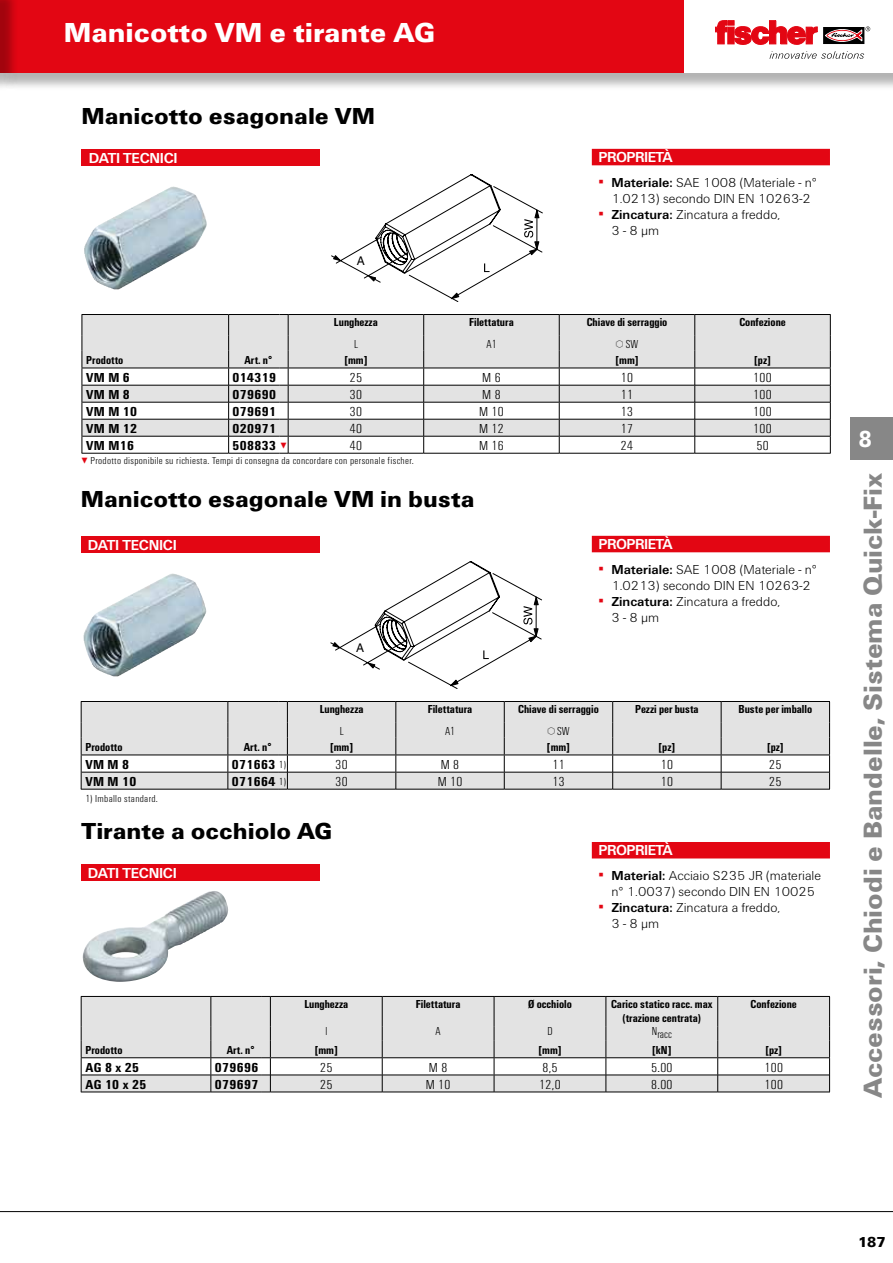
<style>
.page{position:relative;width:893px;height:1263px;background:#fff}
.page>*{position:absolute;margin:0;border:0;box-sizing:border-box;transform-origin:0 0}
.t1{font:900 28.5px "Fi We";color:#fff}
.t2{font:900 27px "Fi We";color:#878787}
.t3{font:900 24px "Fi We";color:#000}
.t4{font:900 24px "Fi We";color:#fff;scale:.88 1}
.t5{font:700 15px "Fi We";letter-spacing:-.02em;color:#fff}
.t6{font:700 15px "Fi We";letter-spacing:-.04em;color:#fff}
.t7{font:900 15px "Fi We";color:#000}
.t8{font:300 13.5px/16.2px "Fi We";color:#000;text-align:center}
.t9{font:700 condensed 13.5px "Fi We";letter-spacing:.025em;color:#000;scale:1.1 1}
.t10{font:300 condensed 13.5px "Fi We";letter-spacing:.025em;color:#000;scale:1.1 1}
.t11{font:700 condensed 12px/14.4px "Fi We";color:#000;text-align:center}
.t12{font:300 condensed 12px "Fi We";color:#000}
.t13{font:12px "Helvetica";color:#000}
.t14{font:300 condensed 10.5px "Fi We";letter-spacing:.025em;color:#000;scale:1.1 1}
.s1{font-weight:400;color:#e30613}
.s2{font-weight:700}
.s3{font-size:10.5px;color:#e30613}
.s4{font-weight:700;color:#e30613}
.s5{font-weight:300;font-size:10.5px}
</style>
<div class="page">
<hr style="left:0;top:1211px;width:893px;height:1px;background:#000">
<div style="left:2px;top:0;width:891px;height:91px;background:#000;opacity:.3"></div>
<div style="left:0;top:0;width:893px;height:72px;background:#e30613"></div>
<div style="left:0;top:0;width:19px;height:91px;background:#000;opacity:.29"></div>
<hr style="left:0;top:0;width:1px;height:72px;background:#e30613">
<div style="left:685px;top:0;width:208px;height:72px;background:#fff"></div>
<svg style="left:823px;top:27px;width:41px;height:17px"></svg>
<svg style="left:715px;top:21px;width:102px;height:24px"></svg>
<svg style="left:825px;top:26px;width:45px;height:15px"></svg>
<svg style="left:769px;top:51px;width:95px;height:8px"></svg>
<div style="left:850px;top:417px;width:43px;height:42px;background:#878787"></div>
<svg style="left:81px;top:996px;width:749px;height:97px"></svg>
<div style="left:81px;top:864px;width:238px;height:16px;background:#e30613"></div>
<img style="left:83px;top:891px;width:145px;height:91px">
<div style="left:592px;top:842px;width:238px;height:16px;background:#e30613"></div>
<div style="left:82px;top:149px;width:238px;height:16px;background:#e30613"></div>
<img style="left:84px;top:187px;width:89px;height:103px">
<svg style="left:331px;top:174px;width:212px;height:128px"></svg>
<div style="left:592px;top:149px;width:238px;height:16px;background:#e30613"></div>
<div style="left:81px;top:536px;width:238px;height:16px;background:#e30613"></div>
<img style="left:83px;top:574px;width:89px;height:102px">
<svg style="left:330px;top:561px;width:212px;height:128px"></svg>
<div style="left:592px;top:536px;width:238px;height:16px;background:#e30613"></div>
<svg style="left:82px;top:314px;width:749px;height:140px"></svg>
<svg style="left:81px;top:701px;width:749px;height:89px"></svg>
<h1 class="t1" style="left:64px;top:16px;width:373px">Manicotto VM e tirante AG</h1>
<h3 class="t3" style="left:82px;top:103px;width:295px">Manicotto esagonale VM</h3>
<p class="t5" style="left:89px;top:149px;width:90px">DATI TECNICI</p>
<p class="t13" style="left:357px;top:254px;width:10px">A</p>
<p class="t6" style="left:599px;top:149px;width:76px">PROPRIETÀ</p>
<p class="t8" style="left:599px;top:174px;width:220px"><span class="s1">▪</span> <span class="s2">Materiale:</span> SAE 1008 (Materiale - n°<br>1.0213) secondo DIN EN 10263-2</p>
<p class="t8" style="left:611px;top:207px;width:170px;text-align:left;text-indent:-13px"><span class="s1">▪</span> <span class="s2">Zincatura:</span> Zincatura a freddo,<br>3-8 μm</p>
<p class="t11" style="left:334px;top:314px;width:45px">Lunghezza</p>
<p class="t11" style="left:469px;top:314px;width:46px">Filettatura</p>
<p class="t11" style="left:587px;top:314px;width:82px">Chiave di serraggio</p>
<p class="t11" style="left:739px;top:314px;width:48px">Confezione</p>
<p class="t12" style="left:354px;top:337px;width:5px">L</p>
<p class="t12" style="left:486px;top:337px;width:11px">A1</p>
<p class="t12" style="left:626px;top:337px;width:14px">SW</p>
<p class="t11" style="left:86px;top:353px;width:39px">Prodotto</p>
<p class="t11" style="left:245px;top:353px;width:29px">Art. n°</p>
<p class="t11" style="left:344px;top:353px;width:25px">[mm]</p>
<p class="t11" style="left:615px;top:353px;width:25px">[mm]</p>
<p class="t11" style="left:754px;top:353px;width:18px">[pz]</p>
<p class="t9" style="left:86px;top:369px;width:41px">VM M 6</p>
<p class="t9" style="left:233px;top:369px;width:41px">014319</p>
<p class="t10" style="left:350px;top:370px;width:13px">25</p>
<p class="t10" style="left:482px;top:370px;width:18px">M 6</p>
<p class="t10" style="left:621px;top:370px;width:13px">10</p>
<p class="t10" style="left:753px;top:370px;width:18px">100</p>
<p class="t9" style="left:86px;top:386px;width:41px">VM M 8</p>
<p class="t9" style="left:233px;top:386px;width:41px">079690</p>
<p class="t10" style="left:350px;top:387px;width:13px">30</p>
<p class="t10" style="left:482px;top:387px;width:18px">M 8</p>
<p class="t10" style="left:621px;top:387px;width:13px">11</p>
<p class="t10" style="left:753px;top:387px;width:18px">100</p>
<p class="t9" style="left:86px;top:403px;width:48px">VM M 10</p>
<p class="t9" style="left:233px;top:403px;width:41px">079691</p>
<p class="t10" style="left:350px;top:404px;width:13px">30</p>
<p class="t10" style="left:479px;top:404px;width:24px">M 10</p>
<p class="t10" style="left:621px;top:404px;width:13px">13</p>
<p class="t10" style="left:753px;top:404px;width:18px">100</p>
<p class="t9" style="left:86px;top:420px;width:48px">VM M 12</p>
<p class="t9" style="left:233px;top:420px;width:41px">020971</p>
<p class="t10" style="left:350px;top:421px;width:13px">40</p>
<p class="t10" style="left:479px;top:421px;width:24px">M 12</p>
<p class="t10" style="left:621px;top:421px;width:13px">17</p>
<p class="t10" style="left:753px;top:421px;width:18px">100</p>
<p class="t9" style="left:86px;top:437px;width:45px">VM M16</p>
<p class="t9" style="left:233px;top:437px;width:51px">508833 <span class="s3">▼</span></p>
<p class="t10" style="left:350px;top:438px;width:13px">40</p>
<p class="t10" style="left:479px;top:438px;width:24px">M 16</p>
<p class="t10" style="left:621px;top:438px;width:13px">24</p>
<p class="t10" style="left:756px;top:438px;width:13px">50</p>
<p class="t14" style="left:82px;top:455px;width:304px"><span class="s4">▼</span> Prodotto disponibile su richiesta. Tempi di consegna da concordare con personale fischer.</p>
<h3 class="t3" style="left:81px;top:485px;width:395px">Manicotto esagonale VM in busta</h3>
<p class="t5" style="left:88px;top:536px;width:90px">DATI TECNICI</p>
<p class="t13" style="left:356px;top:641px;width:10px">A</p>
<p class="t6" style="left:599px;top:535px;width:76px">PROPRIETÀ</p>
<p class="t8" style="left:599px;top:561px;width:220px"><span class="s1">▪</span> <span class="s2">Materiale:</span> SAE 1008 (Materiale - n°<br>1.0213) secondo DIN EN 10263-2</p>
<p class="t8" style="left:611px;top:594px;width:170px;text-align:left;text-indent:-13px"><span class="s1">▪</span> <span class="s2">Zincatura:</span> Zincatura a freddo,<br>3-8 μm</p>
<p class="t11" style="left:320px;top:701px;width:45px">Lunghezza</p>
<p class="t11" style="left:428px;top:701px;width:46px">Filettatura</p>
<p class="t11" style="left:518px;top:701px;width:82px">Chiave di serraggio</p>
<p class="t11" style="left:635px;top:701px;width:65px">Pezzi per busta</p>
<p class="t11" style="left:738px;top:701px;width:75px">Buste per imballo</p>
<p class="t12" style="left:340px;top:724px;width:5px">L</p>
<p class="t12" style="left:445px;top:724px;width:11px">A1</p>
<p class="t12" style="left:557px;top:724px;width:14px">SW</p>
<p class="t11" style="left:85px;top:739px;width:39px">Prodotto</p>
<p class="t11" style="left:244px;top:739px;width:29px">Art. n°</p>
<p class="t11" style="left:330px;top:739px;width:25px">[mm]</p>
<p class="t11" style="left:547px;top:739px;width:25px">[mm]</p>
<p class="t11" style="left:659px;top:739px;width:18px">[pz]</p>
<p class="t11" style="left:767px;top:739px;width:18px">[pz]</p>
<p class="t9" style="left:85px;top:756px;width:41px">VM M 8</p>
<p class="t9" style="left:232px;top:756px;width:51px">071663 <span class="s5">1)</span></p>
<p class="t10" style="left:335px;top:757px;width:13px">30</p>
<p class="t10" style="left:441px;top:757px;width:18px">M 8</p>
<p class="t10" style="left:552px;top:757px;width:13px">11</p>
<p class="t10" style="left:661px;top:757px;width:13px">10</p>
<p class="t10" style="left:769px;top:757px;width:13px">25</p>
<p class="t9" style="left:85px;top:773px;width:48px">VM M 10</p>
<p class="t9" style="left:232px;top:773px;width:51px">071664 <span class="s5">1)</span></p>
<p class="t10" style="left:335px;top:774px;width:13px">30</p>
<p class="t10" style="left:438px;top:774px;width:24px">M 10</p>
<p class="t10" style="left:552px;top:774px;width:13px">13</p>
<p class="t10" style="left:661px;top:774px;width:13px">10</p>
<p class="t10" style="left:769px;top:774px;width:13px">25</p>
<p class="t14" style="left:85px;top:792px;width:67px">1) Imballo standard.</p>
<h3 class="t3" style="left:82px;top:818px;width:252px">Tirante a occhiolo AG</h3>
<p class="t5" style="left:88px;top:864px;width:90px">DATI TECNICI</p>
<p class="t6" style="left:599px;top:842px;width:76px">PROPRIETÀ</p>
<p class="t8" style="left:599px;top:867px;width:224px"><span class="s1">▪</span> <span class="s2">Material:</span> Acciaio S235 JR (materiale n° 1.0037) secondo DIN EN 10025</p>
<p class="t8" style="left:611px;top:900px;width:170px;text-align:left;text-indent:-13px"><span class="s1">▪</span> <span class="s2">Zincatura:</span> Zincatura a freddo,<br>3-8 μm</p>
<p class="t11" style="left:304px;top:996px;width:45px">Lunghezza</p>
<p class="t11" style="left:416px;top:996px;width:46px">Filettatura</p>
<p class="t11" style="left:528px;top:996px;width:45px">Ø occhiolo</p>
<p class="t11" style="left:611px;top:996px;width:103px">Carico statico racc. max (trazione centrata)</p>
<p class="t11" style="left:750px;top:996px;width:48px">Confezione</p>
<p class="t12" style="left:325px;top:1025px;width:3px">l</p>
<p class="t12" style="left:436px;top:1025px;width:7px">A</p>
<p class="t12" style="left:547px;top:1025px;width:7px">D</p>
<p class="t12" style="left:652px;top:1028px;width:21px">Nracc</p>
<p class="t11" style="left:85px;top:1042px;width:39px">Prodotto</p>
<p class="t11" style="left:227px;top:1042px;width:29px">Art. n°</p>
<p class="t11" style="left:315px;top:1042px;width:25px">[mm]</p>
<p class="t11" style="left:538px;top:1042px;width:25px">[mm]</p>
<p class="t11" style="left:652px;top:1042px;width:21px">[kN]</p>
<p class="t11" style="left:765px;top:1042px;width:18px">[pz]</p>
<p class="t9" style="left:85px;top:1059px;width:50px">AG 8 x 25</p>
<p class="t9" style="left:215px;top:1059px;width:41px">079696</p>
<p class="t10" style="left:320px;top:1060px;width:13px">25</p>
<p class="t10" style="left:429px;top:1060px;width:18px">M 8</p>
<p class="t10" style="left:542px;top:1060px;width:15px">8,5</p>
<p class="t10" style="left:651px;top:1060px;width:21px">5.00</p>
<p class="t10" style="left:764px;top:1060px;width:18px">100</p>
<p class="t9" style="left:85px;top:1076px;width:57px">AG 10 x 25</p>
<p class="t9" style="left:215px;top:1076px;width:41px">079697</p>
<p class="t10" style="left:320px;top:1077px;width:13px">25</p>
<p class="t10" style="left:426px;top:1077px;width:24px">M 10</p>
<p class="t10" style="left:539px;top:1077px;width:21px">12,0</p>
<p class="t10" style="left:651px;top:1077px;width:21px">8.00</p>
<p class="t10" style="left:764px;top:1077px;width:18px">100</p>
<h3 class="t4" style="left:859px;top:425px;width:16px">8</h3>
<h2 class="t2" style="left:857px;top:1098px;width:627px;rotate:-90deg">Accessori, Chiodi e Bandelle, Sistema Quick-Fix</h2>
<p class="t7" style="left:858px;top:1234px;width:29px">187</p>
</div>
